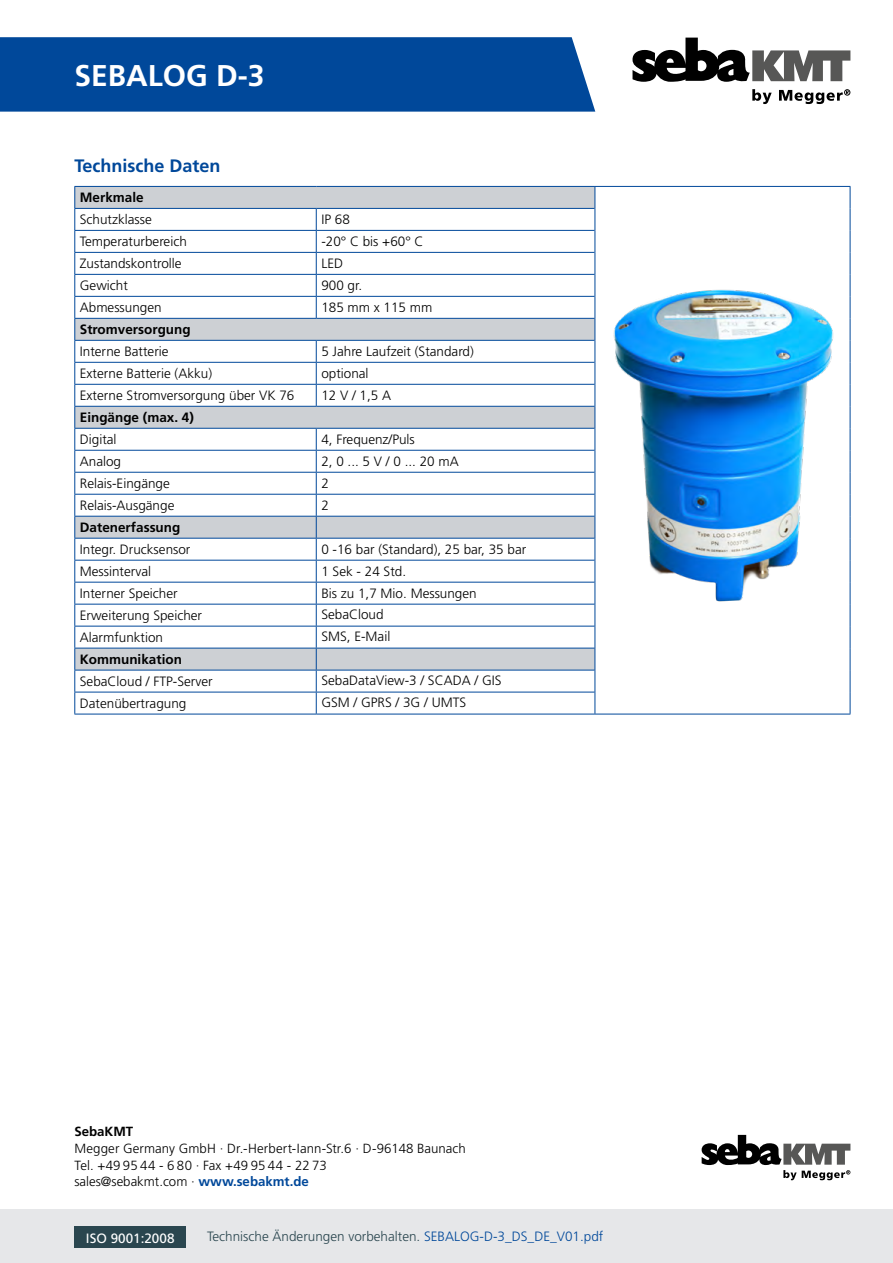
<style>
.page{position:relative;width:893px;height:1263px;background:#fff}
.page>*{position:absolute;margin:0;border:0;box-sizing:border-box;transform-origin:0 0}
.t1{font:700 30px "Frutiger LT Pro";color:#fff}
.t2{font:700 18px "Frutiger LT Pro";color:#00489a}
.t3{font:300 13.5px "Frutiger LT Pro";color:#000}
.t4{font:700 13.5px "Frutiger LT Pro";color:#000}
.t5{font:300 13.5px "Frutiger LT Pro";color:#2a464f}
.t6{font:13.5px "Frutiger LT Pro";color:#fff}
.t7{font:300 13.2px/16.5px "Frutiger LT Pro";color:#000}
.t8{font:700 13.2px "Frutiger LT Pro";color:#000}
.s1{font-weight:700;color:#00489a}
.s2{color:#00489a}
</style>
<div class="page">
<div style="left:0;top:37px;width:595px;height:75px;background:#00489a"></div>
<svg style="left:632px;top:38px;width:218px;height:44px"></svg>
<svg style="left:752px;top:89px;width:20px;height:15px"></svg>
<svg style="left:779px;top:89px;width:71px;height:15px"></svg>
<svg style="left:75px;top:187px;width:775px;height:527px"></svg>
<svg style="left:850px;top:187px;width:1px;height:527px"></svg>
<hr style="left:316px;top:230px;width:279px;height:1px;background:#00489a">
<hr style="left:74px;top:252px;width:242px;height:1px;background:#00489a">
<hr style="left:316px;top:252px;width:279px;height:1px;background:#00489a">
<hr style="left:595px;top:186px;width:255px;height:1px;background:#00489a">
<hr style="left:74px;top:230px;width:242px;height:1px;background:#00489a">
<hr style="left:595px;top:714px;width:255px;height:1px;background:#00489a">
<hr style="left:74px;top:274px;width:242px;height:1px;background:#00489a">
<hr style="left:316px;top:274px;width:279px;height:1px;background:#00489a">
<svg style="left:316px;top:209px;width:1px;height:109px"></svg>
<svg style="left:316px;top:341px;width:1px;height:65px"></svg>
<hr style="left:74px;top:296px;width:242px;height:1px;background:#00489a">
<hr style="left:74px;top:362px;width:242px;height:1px;background:#00489a">
<hr style="left:74px;top:384px;width:242px;height:1px;background:#00489a">
<hr style="left:74px;top:450px;width:242px;height:1px;background:#00489a">
<hr style="left:74px;top:472px;width:242px;height:1px;background:#00489a">
<hr style="left:74px;top:494px;width:242px;height:1px;background:#00489a">
<hr style="left:74px;top:560px;width:242px;height:1px;background:#00489a">
<hr style="left:74px;top:582px;width:242px;height:1px;background:#00489a">
<hr style="left:74px;top:604px;width:242px;height:1px;background:#00489a">
<hr style="left:74px;top:626px;width:242px;height:1px;background:#00489a">
<hr style="left:74px;top:692px;width:242px;height:1px;background:#00489a">
<hr style="left:74px;top:714px;width:242px;height:1px;background:#00489a">
<hr style="left:316px;top:296px;width:279px;height:1px;background:#00489a">
<hr style="left:316px;top:362px;width:279px;height:1px;background:#00489a">
<hr style="left:316px;top:384px;width:279px;height:1px;background:#00489a">
<hr style="left:316px;top:450px;width:279px;height:1px;background:#00489a">
<hr style="left:316px;top:472px;width:279px;height:1px;background:#00489a">
<hr style="left:316px;top:494px;width:279px;height:1px;background:#00489a">
<hr style="left:316px;top:560px;width:279px;height:1px;background:#00489a">
<hr style="left:316px;top:582px;width:279px;height:1px;background:#00489a">
<hr style="left:316px;top:604px;width:279px;height:1px;background:#00489a">
<hr style="left:316px;top:626px;width:279px;height:1px;background:#00489a">
<hr style="left:316px;top:692px;width:279px;height:1px;background:#00489a">
<hr style="left:316px;top:714px;width:279px;height:1px;background:#00489a">
<hr style="left:74px;top:318px;width:242px;height:1px;background:#00489a">
<hr style="left:316px;top:318px;width:279px;height:1px;background:#00489a">
<hr style="left:74px;top:340px;width:242px;height:1px;background:#00489a">
<hr style="left:316px;top:340px;width:279px;height:1px;background:#00489a">
<hr style="left:74px;top:406px;width:242px;height:1px;background:#00489a">
<hr style="left:316px;top:406px;width:279px;height:1px;background:#00489a">
<hr style="left:74px;top:428px;width:242px;height:1px;background:#00489a">
<hr style="left:316px;top:428px;width:279px;height:1px;background:#00489a">
<hr style="left:74px;top:186px;width:242px;height:1px;background:#00489a">
<hr style="left:316px;top:186px;width:279px;height:1px;background:#00489a">
<hr style="left:74px;top:208px;width:242px;height:1px;background:#00489a">
<hr style="left:316px;top:208px;width:279px;height:1px;background:#00489a">
<hr style="left:74px;top:516px;width:242px;height:1px;background:#00489a">
<hr style="left:316px;top:516px;width:279px;height:1px;background:#00489a">
<hr style="left:74px;top:538px;width:242px;height:1px;background:#00489a">
<hr style="left:316px;top:538px;width:279px;height:1px;background:#00489a">
<svg style="left:74px;top:187px;width:1px;height:527px"></svg>
<hr style="left:74px;top:648px;width:242px;height:1px;background:#00489a">
<hr style="left:316px;top:648px;width:279px;height:1px;background:#00489a">
<svg style="left:316px;top:429px;width:1px;height:285px"></svg>
<svg style="left:595px;top:187px;width:1px;height:527px"></svg>
<hr style="left:74px;top:670px;width:242px;height:1px;background:#00489a">
<hr style="left:316px;top:670px;width:279px;height:1px;background:#00489a">
<img style="left:606px;top:283px;width:234px;height:326px">
<div style="left:0;top:1209px;width:893px;height:54px;background:#e6e7e9"></div>
<div style="left:74px;top:1227px;width:112px;height:21px;background:#2a464f"></div>
<svg style="left:702px;top:1135px;width:148px;height:45px"></svg>
<h1 class="t1" style="left:74px;top:57px;width:192px">SEBALOG D-3</h1>
<h2 class="t2" style="left:74px;top:155px;width:148px">Technische Daten</h2>
<p class="t4" style="left:80px;top:190px;width:65px">Merkmale</p>
<p class="t3" style="left:80px;top:212px;width:73px">Schutzklasse</p>
<p class="t3" style="left:321px;top:211px;width:30px">IP 68</p>
<p class="t3" style="left:80px;top:234px;width:109px">Temperaturbereich</p>
<p class="t3" style="left:321px;top:233px;width:104px">-20° C bis +60° C</p>
<p class="t3" style="left:80px;top:256px;width:103px">Zustandskontrolle</p>
<p class="t3" style="left:321px;top:255px;width:23px">LED</p>
<p class="t3" style="left:80px;top:278px;width:49px">Gewicht</p>
<p class="t3" style="left:321px;top:277px;width:42px">900 gr.</p>
<p class="t3" style="left:80px;top:300px;width:83px">Abmessungen</p>
<p class="t3" style="left:321px;top:299px;width:113px">185 mm x 115 mm</p>
<p class="t4" style="left:80px;top:322px;width:112px">Stromversorgung</p>
<p class="t3" style="left:80px;top:344px;width:90px">Interne Batterie</p>
<p class="t3" style="left:321px;top:343px;width:154px">5 Jahre Laufzeit (Standard)</p>
<p class="t3" style="left:80px;top:366px;width:134px">Externe Batterie (Akku)</p>
<p class="t3" style="left:321px;top:365px;width:49px">optional</p>
<p class="t3" style="left:80px;top:388px;width:216px">Externe Stromversorgung über VK 76</p>
<p class="t3" style="left:321px;top:387px;width:71px">12 V / 1,5 A</p>
<p class="t4" style="left:80px;top:410px;width:116px">Eingänge (max. 4)</p>
<p class="t3" style="left:80px;top:432px;width:38px">Digital</p>
<p class="t3" style="left:321px;top:431px;width:95px">4, Frequenz/Puls</p>
<p class="t3" style="left:80px;top:454px;width:43px">Analog</p>
<p class="t3" style="left:321px;top:453px;width:139px">2, 0 ... 5 V / 0 ... 20 mA</p>
<p class="t3" style="left:80px;top:476px;width:92px">Relais-Eingänge</p>
<p class="t3" style="left:321px;top:475px;width:9px">2</p>
<p class="t3" style="left:80px;top:498px;width:96px">Relais-Ausgänge</p>
<p class="t3" style="left:321px;top:497px;width:9px">2</p>
<p class="t4" style="left:80px;top:520px;width:102px">Datenerfassung</p>
<p class="t3" style="left:80px;top:542px;width:112px">Integr. Drucksensor</p>
<p class="t3" style="left:321px;top:541px;width:206px">0 -16 bar (Standard), 25 bar, 35 bar</p>
<p class="t3" style="left:80px;top:564px;width:73px">Messinterval</p>
<p class="t3" style="left:321px;top:563px;width:86px">1 Sek - 24 Std.</p>
<p class="t3" style="left:80px;top:586px;width:99px">Interner Speicher</p>
<p class="t3" style="left:321px;top:585px;width:157px">Bis zu 1,7 Mio. Messungen</p>
<p class="t3" style="left:80px;top:608px;width:124px">Erweiterung Speicher</p>
<p class="t3" style="left:321px;top:607px;width:64px">SebaCloud</p>
<p class="t3" style="left:80px;top:630px;width:85px">Alarmfunktion</p>
<p class="t3" style="left:321px;top:629px;width:70px">SMS, E-Mail</p>
<p class="t4" style="left:80px;top:651px;width:104px">Kommunikation</p>
<p class="t3" style="left:80px;top:674px;width:134px">SebaCloud / FTP-Server</p>
<p class="t3" style="left:321px;top:673px;width:182px">SebaDataView-3 / SCADA / GIS</p>
<p class="t3" style="left:80px;top:696px;width:108px">Datenübertragung</p>
<p class="t3" style="left:321px;top:695px;width:146px">GSM / GPRS / 3G / UMTS</p>
<p class="t8" style="left:74px;top:1124px;width:60px">SebaKMT</p>
<p class="t7" style="left:74px;top:1140px;width:393px">Megger Germany GmbH · Dr.-Herbert-Iann-Str.6 · D-96148 Baunach<br>Tel. +49 95 44 - 6 80 · Fax +49 95 44 - 22 73<br>sales@sebakmt.com · <span class="s1">www.sebakmt.de</span></p>
<p class="t6" style="left:86px;top:1230px;width:90px">ISO 9001:2008</p>
<p class="t5" style="left:207px;top:1229px;width:398px">Technische Änderungen vorbehalten. <span class="s2">SEBALOG-D-3_DS_DE_V01.pdf</span></p>
</div>
